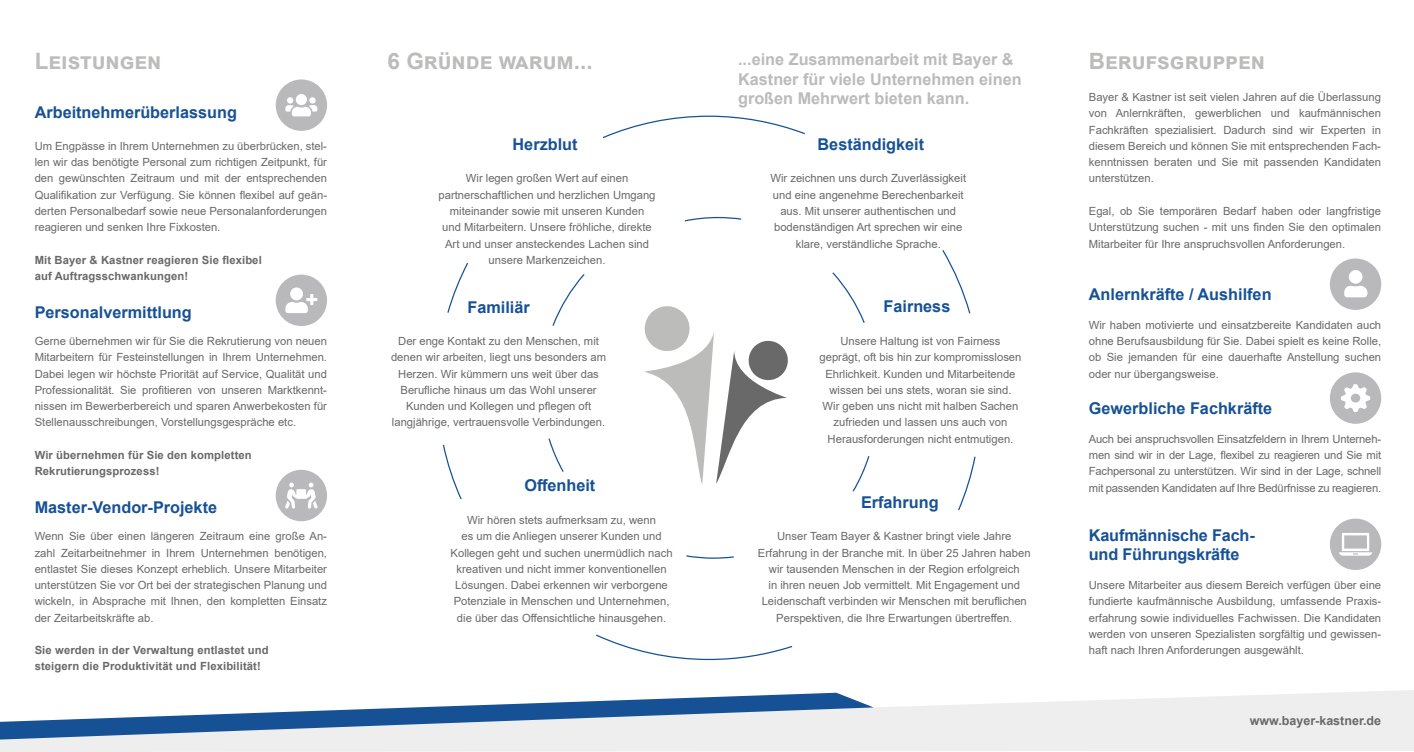
<style>
.page{position:relative;width:1414px;height:752px;background:#fff}
.page>*{position:absolute;margin:0;border:0;box-sizing:border-box;transform-origin:0 0}
.t1{font:700 22.5px "Arial";color:#bcbcbb}
.t2{font:700 16.25px/19.5px "Arial";color:#175195}
.t3{font:700 16.25px/19.5px "Arial";color:#bcbaba}
.t4{font:700 12.5px "Arial";color:#6a6969}
.t5{font:11.25px/16.2px "Arial";color:#6a6969;text-align:justify}
.t6{font:700 11.25px/16.2px "Arial";letter-spacing:.01em;color:#6a6969}
</style>
<div class="page">
<div style="left:276px;top:274px;width:51px;height:52px;background:#b9b9bc;border-radius:50%"></div>
<svg style="left:285px;top:287px;width:32px;height:26px"></svg>
<div style="left:276px;top:469px;width:51px;height:52px;background:#b9b9bc;border-radius:50%"></div>
<svg style="left:285px;top:482px;width:33px;height:26px"></svg>
<div style="left:276px;top:79px;width:51px;height:52px;background:#b9b9bc;border-radius:50%"></div>
<svg style="left:285px;top:94px;width:32px;height:22px"></svg>
<svg style="left:644px;top:306px;width:144px;height:178px"></svg>
<svg style="left:0;top:690px;width:1414px;height:61px;background:#f0f0f0"></svg>
<svg style="left:0;top:692px;width:874px;height:47px"></svg>
<svg style="left:596px;top:634px;width:197px;height:26px"></svg>
<svg style="left:958px;top:456px;width:18px;height:55px"></svg>
<svg style="left:942px;top:250px;width:29px;height:64px"></svg>
<svg style="left:602px;top:115px;width:203px;height:24px"></svg>
<svg style="left:447px;top:262px;width:22px;height:51px"></svg>
<svg style="left:442px;top:444px;width:20px;height:56px"></svg>
<svg style="left:552px;top:274px;width:33px;height:52px"></svg>
<svg style="left:684px;top:216px;width:58px;height:6px"></svg>
<svg style="left:832px;top:272px;width:33px;height:51px"></svg>
<svg style="left:852px;top:456px;width:18px;height:36px"></svg>
<svg style="left:686px;top:555px;width:48px;height:4px"></svg>
<svg style="left:548px;top:438px;width:16px;height:34px"></svg>
<div style="left:1330px;top:258px;width:51px;height:52px;background:#b9b9bc;border-radius:50%"></div>
<svg style="left:1344px;top:285px;width:24px;height:12px"></svg>
<div style="left:1349px;top:270px;width:13px;height:13px;background:#fff;border-radius:50%"></div>
<div style="left:1330px;top:518px;width:51px;height:51px;background:#b9b9bc;border-radius:50%"></div>
<svg style="left:1339px;top:533px;width:33px;height:22px"></svg>
<div style="left:1330px;top:372px;width:51px;height:51px;background:#b9b9bc;border-radius:50%"></div>
<svg style="left:1341px;top:384px;width:29px;height:28px"></svg>
<h1 class="t1" style="left:35px;top:45px;width:128px">Leistungen</h1>
<h2 class="t2" style="left:35px;top:103px;width:204px">Arbeitnehmerüberlassung</h2>
<p class="t5" style="left:35px;top:138px;width:294px">Um Engpässe in Ihrem Unternehmen zu überbrücken, stel&shy;len wir das benötigte Personal zum richtigen Zeitpunkt, für den gewünschten Zeitraum und mit der entsprechenden Qualifikation zur Verfügung. Sie können flexibel auf geän&shy;derten Personalbedarf sowie neue Personalanforderungen reagieren und senken Ihre Fixkosten.</p>
<p class="t6" style="left:35px;top:252px;width:229px">Mit Bayer &amp; Kastner reagieren Sie flexibel auf Auftragsschwankungen!</p>
<h1 class="t1" style="left:388px;top:45px;width:207px">6 Gründe warum...</h1>
<h2 class="t3" style="left:738px;top:50px;width:285px">...eine Zusammenarbeit mit Bayer &amp;<br>Kastner für viele Unternehmen einen großen Mehrwert bieten kann.</h2>
<h2 class="t2" style="left:513px;top:135px;width:67px">Herzblut</h2>
<h2 class="t2" style="left:817px;top:135px;width:108px">Beständigkeit</h2>
<p class="t5" style="left:438px;top:170px;width:218px;text-align:center">Wir legen großen Wert auf einen partnerschaftlichen und herzlichen Umgang miteinander sowie mit unseren Kunden<br>und Mitarbeitern. Unsere fröhliche, direkte Art und unser ansteckendes Lachen sind unsere Markenzeichen.</p>
<p class="t5" style="left:770px;top:170px;width:197px;text-align:center">Wir zeichnen uns durch Zuverlässigkeit und eine angenehme Berechenbarkeit aus. Mit unserer authentischen und bodenständigen Art sprechen wir eine klare, verständliche Sprache.</p>
<h1 class="t1" style="left:1089px;top:45px;width:178px">Berufsgruppen</h1>
<p class="t5" style="left:1089px;top:89px;width:294px">Bayer &amp; Kastner ist seit vielen Jahren auf die Überlassung von Anlernkräften, gewerblichen und kaufmännischen Fachkräften spezialisiert. Dadurch sind wir Experten in diesem Bereich und können Sie mit entsprechenden Fach&shy;kenntnissen beraten und Sie mit passenden Kandidaten unterstützen.</p>
<p class="t5" style="left:1089px;top:203px;width:294px">Egal, ob Sie temporären Bedarf haben oder langfristige Unterstützung suchen - mit uns finden Sie den optimalen Mitarbeiter für Ihre anspruchsvollen Anforderungen.</p>
<h2 class="t2" style="left:35px;top:302px;width:159px">Personalvermittlung</h2>
<p class="t5" style="left:35px;top:333px;width:294px">Gerne übernehmen wir für Sie die Rekrutierung von neuen Mitarbeitern für Festeinstellungen in Ihrem Unternehmen.<br>Dabei legen wir höchste Priorität auf Service, Qualität und Professionalität. Sie profitieren von unseren Marktkennt&shy;nissen im Bewerberbereich und sparen Anwerbekosten für Stellenausschreibungen, Vorstellungsgespräche etc.</p>
<p class="t6" style="left:35px;top:447px;width:219px">Wir übernehmen für Sie den kompletten<br>Rekrutierungsprozess!</p>
<h2 class="t2" style="left:35px;top:497px;width:184px">Master-Vendor-Projekte</h2>
<p class="t5" style="left:35px;top:528px;width:294px">Wenn Sie über einen längeren Zeitraum eine große An&shy;zahl Zeitarbeitnehmer in Ihrem Unternehmen benötigen, entlastet Sie dieses Konzept erheblich. Unsere Mitarbeiter unterstützen Sie vor Ort bei der strategischen Planung und wickeln, in Absprache mit Ihnen, den kompletten Einsatz der Zeitarbeitskräfte ab.</p>
<p class="t6" style="left:35px;top:642px;width:236px">Sie werden in der Verwaltung entlastet und steigern die Produktivität und Flexibilität!</p>
<h2 class="t2" style="left:467px;top:298px;width:64px">Familiär</h2>
<p class="t5" style="left:391px;top:333px;width:217px;text-align:center">Der enge Kontakt zu den Menschen, mit denen wir arbeiten, liegt uns besonders am Herzen. Wir kümmern uns weit über das Berufliche hinaus um das Wohl unserer Kunden und Kollegen und pflegen oft langjährige, vertrauensvolle Verbindungen.</p>
<h2 class="t2" style="left:524px;top:475px;width:72px">Offenheit</h2>
<p class="t5" style="left:451px;top:511px;width:223px;text-align:center">Wir hören stets aufmerksam zu, wenn<br>es um die Anliegen unserer Kunden und Kollegen geht und suchen unermüdlich nach kreativen und nicht immer konventionellen Lösungen. Dabei erkennen wir verborgene Potenziale in Menschen und Unternehmen, die über das Offensichtliche hinausgehen.</p>
<h2 class="t2" style="left:883px;top:297px;width:68px">Fairness</h2>
<p class="t5" style="left:819px;top:333px;width:203px;text-align:center">Unsere Haltung ist von Fairness geprägt, oft bis hin zur kompromisslosen Ehrlichkeit. Kunden und Mitarbeitende wissen bei uns stets, woran sie sind.<br>Wir geben uns nicht mit halben Sachen zufrieden und lassen uns auch von Herausforderungen nicht entmutigen.</p>
<h2 class="t2" style="left:861px;top:492px;width:79px">Erfahrung</h2>
<p class="t5" style="left:758px;top:528px;width:274px;text-align:center">Unser Team Bayer &amp; Kastner bringt viele Jahre Erfahrung in der Branche mit. In über 25 Jahren haben wir tausenden Menschen in der Region erfolgreich<br>in ihren neuen Job vermittelt. Mit Engagement und Leidenschaft verbinden wir Menschen mit beruflichen Perspektiven, die Ihre Erwartungen übertreffen.</p>
<h2 class="t2" style="left:1089px;top:284px;width:184px">Anlernkräfte / Aushilfen</h2>
<p class="t5" style="left:1089px;top:316px;width:294px">Wir haben motivierte und einsatzbereite Kandidaten auch ohne Berufsausbildung für Sie. Dabei spielt es keine Rolle, ob Sie jemanden für eine dauerhafte Anstellung suchen oder nur übergangsweise.</p>
<h2 class="t2" style="left:1089px;top:398px;width:185px">Gewerbliche Fachkräfte</h2>
<p class="t5" style="left:1089px;top:430px;width:294px">Auch bei anspruchsvollen Einsatzfeldern in Ihrem Unterneh&shy;men sind wir in der Lage, flexibel zu reagieren und Sie mit Fachpersonal zu unterstützen. Wir sind in der Lage, schnell mit passenden Kandidaten auf Ihre Bedürfnisse zu reagieren.</p>
<h2 class="t2" style="left:1089px;top:525px;width:167px">Kaufmännische Fach&shy;und Führungskräfte</h2>
<p class="t5" style="left:1089px;top:576px;width:294px">Unsere Mitarbeiter aus diesem Bereich verfügen über eine fundierte kaufmännische Ausbildung, umfassende Praxis&shy;erfahrung sowie individuelles Fachwissen. Die Kandidaten werden von unseren Spezialisten sorgfältig und gewissen&shy;haft nach Ihren Anforderungen ausgewählt.</p>
<p class="t4" style="left:1249px;top:711px;width:133px">www.bayer-kastner.de</p>
</div>
